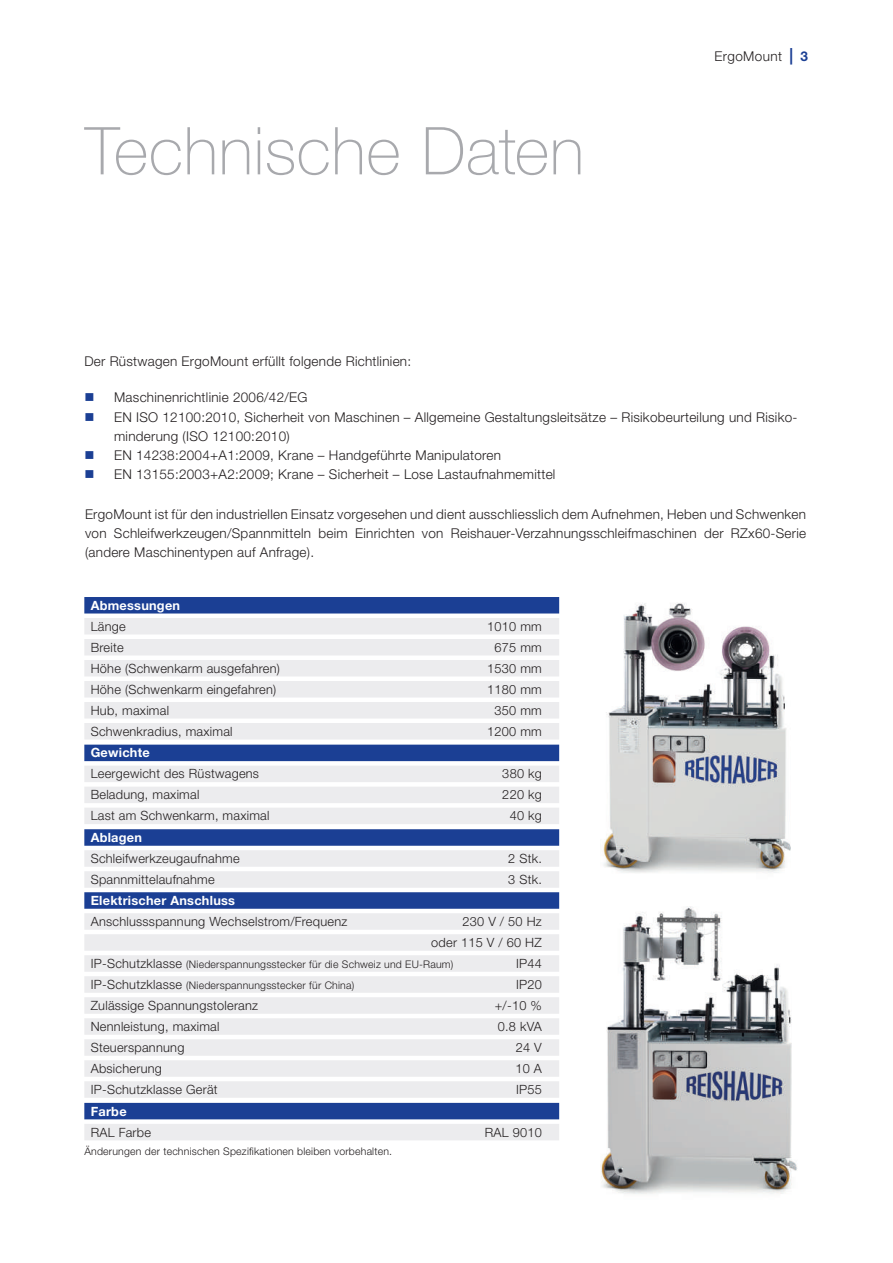
<style>
.page{position:relative;width:893px;height:1263px;background:#fff}
.page>*{position:absolute;margin:0;border:0;box-sizing:border-box;transform-origin:0 0}
.t1{font:100 66px "Helvetica Neue LTW1 G";letter-spacing:.005em;color:#a8a9ad}
.t2{font:300 13.5px/19.2px "Helvetica Neue LT Std";letter-spacing:.02em;color:#231f20}
.t3{font:300 12.75px/21px "Helvetica Neue LT Std";letter-spacing:.02em;color:#231f20;text-align:right}
.t4{font:700 12.75px "Helvetica Neue LT Std";letter-spacing:.02em;color:#fff}
.t5{font:300 10.5px "Helvetica Neue LT Std";letter-spacing:.02em;color:#231f20}
.s1{font-weight:700;font-size:16.5px;color:#1b3f94}
.s2{font-weight:700;color:#1b3f94}
.s3{font-size:12.75px}
</style>
<div class="page">
<img style="left:601px;top:906px;width:196px;height:288px">
<img style="left:603px;top:603px;width:188px;height:270px">
<div style="left:84px;top:597px;width:475px;height:16px;background:#1b3f94"></div>
<div style="left:84px;top:618px;width:475px;height:16px;background:#ececee"></div>
<div style="left:84px;top:639px;width:475px;height:16px;background:#ececee"></div>
<div style="left:84px;top:660px;width:475px;height:16px;background:#ececee"></div>
<div style="left:84px;top:681px;width:475px;height:16px;background:#ececee"></div>
<div style="left:84px;top:702px;width:475px;height:16px;background:#ececee"></div>
<div style="left:84px;top:723px;width:475px;height:16px;background:#ececee"></div>
<div style="left:84px;top:745px;width:475px;height:16px;background:#1b3f94"></div>
<div style="left:84px;top:766px;width:475px;height:16px;background:#ececee"></div>
<div style="left:84px;top:787px;width:475px;height:16px;background:#ececee"></div>
<div style="left:84px;top:808px;width:475px;height:16px;background:#ececee"></div>
<div style="left:84px;top:829px;width:475px;height:17px;background:#1b3f94"></div>
<div style="left:84px;top:850px;width:475px;height:17px;background:#ececee"></div>
<div style="left:84px;top:871px;width:475px;height:17px;background:#ececee"></div>
<div style="left:84px;top:892px;width:475px;height:17px;background:#1b3f94"></div>
<div style="left:84px;top:913px;width:475px;height:17px;background:#ececee"></div>
<div style="left:84px;top:934px;width:475px;height:17px;background:#ececee"></div>
<div style="left:84px;top:955px;width:475px;height:17px;background:#ececee"></div>
<div style="left:84px;top:976px;width:475px;height:17px;background:#ececee"></div>
<div style="left:84px;top:997px;width:475px;height:17px;background:#ececee"></div>
<div style="left:84px;top:1018px;width:475px;height:17px;background:#ececee"></div>
<div style="left:84px;top:1039px;width:475px;height:17px;background:#ececee"></div>
<div style="left:84px;top:1060px;width:475px;height:17px;background:#ececee"></div>
<div style="left:84px;top:1081px;width:475px;height:17px;background:#ececee"></div>
<div style="left:84px;top:1103px;width:475px;height:16px;background:#1b3f94"></div>
<div style="left:84px;top:1124px;width:475px;height:16px;background:#ececee"></div>
<h1 class="t1" style="left:85px;top:112px;width:501px">Technische Daten</h1>
<p class="t2" style="left:715px;top:46px;width:95px">ErgoMount <span class="s1">|</span> <span class="s2">3</span></p>
<p class="t2" style="left:84px;top:351px;width:328px">Der Rüstwagen ErgoMount erfüllt folgende Richtlinien:</p>
<p class="t2" style="left:114px;top:388px;width:685px">Maschinenrichtlinie 2006/42/EG<br>EN ISO 12100:2010, Sicherheit von Maschinen – Allgemeine Gestaltungsleitsätze – Risikobeurteilung und Risiko&shy;minderung (ISO 12100:2010)<br>EN 14238:2004+A1:2009, Krane – Handgeführte Manipulatoren<br>EN 13155:2003+A2:2009; Krane – Sicherheit – Lose Lastaufnahmemittel</p>
<p class="t2" style="left:85px;top:504px;width:723px;text-align:justify">ErgoMount ist für den industriellen Einsatz vorgesehen und dient ausschliesslich dem Aufnehmen, Heben und Schwenken von Schleifwerkzeugen/Spannmitteln beim Einrichten von Reishauer-Verzahnungsschleifmaschinen der RZx60-Serie (andere Maschinentypen auf Anfrage).</p>
<p class="t4" style="left:91px;top:597px;width:91px">Abmessungen</p>
<p class="t3" style="left:91px;top:615px;width:37px">Länge</p>
<p class="t3" style="left:487px;top:615px;width:56px">1010 mm</p>
<p class="t3" style="left:91px;top:636px;width:34px">Breite</p>
<p class="t3" style="left:495px;top:636px;width:49px">675 mm</p>
<p class="t3" style="left:91px;top:657px;width:191px">Höhe (Schwenkarm ausgefahren)</p>
<p class="t3" style="left:487px;top:657px;width:56px">1530 mm</p>
<p class="t3" style="left:91px;top:678px;width:187px">Höhe (Schwenkarm eingefahren)</p>
<p class="t3" style="left:487px;top:678px;width:56px">1180 mm</p>
<p class="t3" style="left:91px;top:699px;width:80px">Hub, maximal</p>
<p class="t3" style="left:495px;top:699px;width:49px">350 mm</p>
<p class="t3" style="left:91px;top:720px;width:143px">Schwenkradius, maximal</p>
<p class="t3" style="left:487px;top:720px;width:56px">1200 mm</p>
<p class="t4" style="left:91px;top:745px;width:61px">Gewichte</p>
<p class="t3" style="left:91px;top:763px;width:170px">Leergewicht des Rüstwagens</p>
<p class="t3" style="left:502px;top:763px;width:41px">380 kg</p>
<p class="t3" style="left:91px;top:784px;width:110px">Beladung, maximal</p>
<p class="t3" style="left:502px;top:784px;width:41px">220 kg</p>
<p class="t3" style="left:91px;top:805px;width:180px">Last am Schwenkarm, maximal</p>
<p class="t3" style="left:510px;top:805px;width:34px">40 kg</p>
<p class="t4" style="left:91px;top:829px;width:53px">Ablagen</p>
<p class="t3" style="left:91px;top:848px;width:150px">Schleifwerkzeugaufnahme</p>
<p class="t3" style="left:508px;top:848px;width:35px">2 Stk.</p>
<p class="t3" style="left:91px;top:869px;width:126px">Spannmittelaufnahme</p>
<p class="t3" style="left:508px;top:869px;width:35px">3 Stk.</p>
<p class="t4" style="left:91px;top:892px;width:146px">Elektrischer Anschluss</p>
<p class="t3" style="left:91px;top:911px;width:258px">Anschlussspannung Wechselstrom/Frequenz</p>
<p class="t3" style="left:431px;top:911px;width:112px">230 V / 50 Hz<br>oder 115 V / 60 HZ</p>
<p class="t5" style="left:91px;top:958px;width:364px"><span class="s3">IP-Schutzklasse</span> (Niederspannungsstecker für die Schweiz und EU-Raum)</p>
<p class="t3" style="left:516px;top:953px;width:27px">IP44</p>
<p class="t5" style="left:91px;top:979px;width:265px"><span class="s3">IP-Schutzklasse</span> (Niederspannungsstecker für China)</p>
<p class="t3" style="left:516px;top:974px;width:27px">IP20</p>
<p class="t3" style="left:91px;top:995px;width:169px">Zulässige Spannungstoleranz</p>
<p class="t3" style="left:495px;top:995px;width:49px">+/-10 %</p>
<p class="t3" style="left:91px;top:1016px;width:130px">Nennleistung, maximal</p>
<p class="t3" style="left:498px;top:1016px;width:46px">0.8 kVA</p>
<p class="t3" style="left:91px;top:1037px;width:95px">Steuerspannung</p>
<p class="t3" style="left:516px;top:1037px;width:28px">24 V</p>
<p class="t3" style="left:91px;top:1058px;width:73px">Absicherung</p>
<p class="t3" style="left:515px;top:1058px;width:28px">10 A</p>
<p class="t3" style="left:91px;top:1079px;width:128px">IP-Schutzklasse Gerät</p>
<p class="t3" style="left:516px;top:1079px;width:27px">IP55</p>
<p class="t4" style="left:91px;top:1103px;width:37px">Farbe</p>
<p class="t3" style="left:91px;top:1121px;width:62px">RAL Farbe</p>
<p class="t3" style="left:485px;top:1121px;width:59px">RAL 9010</p>
<p class="t5" style="left:84px;top:1144px;width:309px">Änderungen der technischen Spezifikationen bleiben vorbehalten.</p>
</div>
